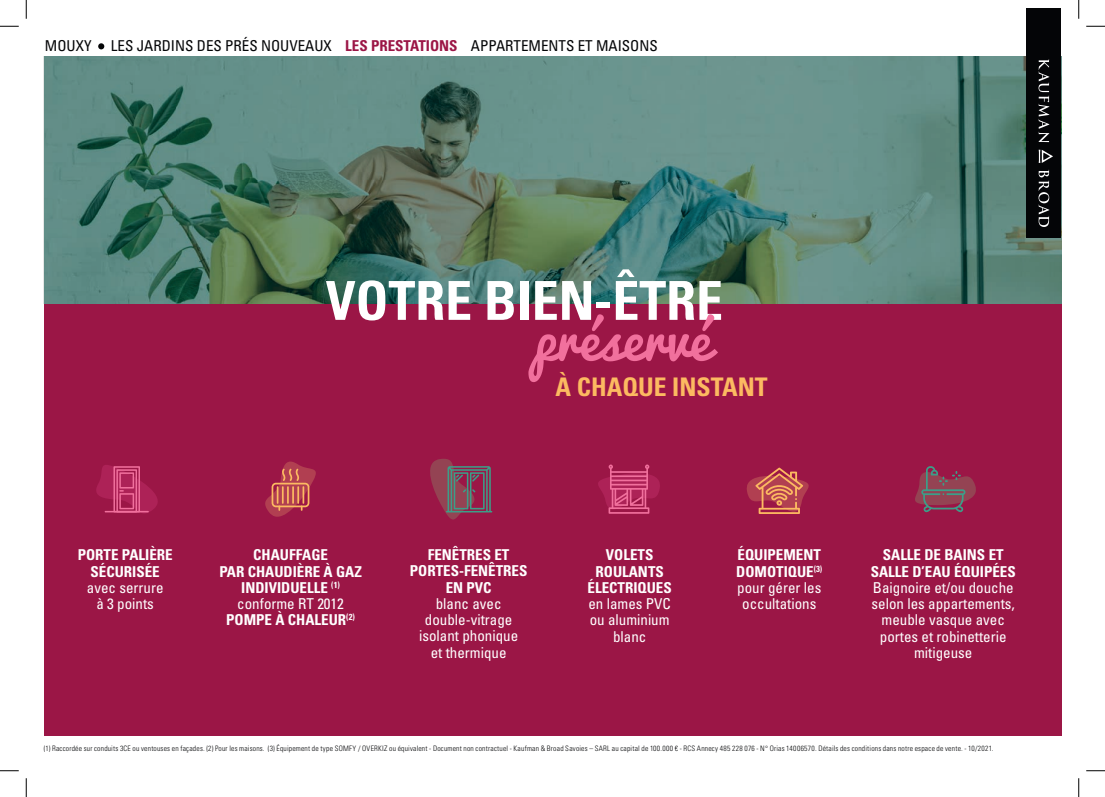
<style>
.page{position:relative;width:1105px;height:797px;background:#fff}
.page>*{position:absolute;margin:0;border:0;box-sizing:border-box;transform-origin:0 0}
.t1{font:55.25px "Pacifico";color:#f1709d}
.t2{font:700 condensed 53.75px "Univers LT Std";color:#fff}
.t3{font:700 condensed 25.62px "Univers LT Std";color:#fcba61}
.t4{font:condensed 15px/16.2px "Univers LT Std";color:#fff;text-align:center}
.t5{font:700 condensed 15px/16.2px "Univers LT Std";color:#fff;text-align:center}
.t6{font:condensed 15px "Univers LT Std";color:#040507}
.t7{font:300 condensed 7.5px "Univers LT Std";letter-spacing:.03em;color:#040507}
.s1{font-weight:700;color:#9b1646}
.s2{font-weight:400}
.s3{font-weight:700}
</style>
<div class="page">
<div style="left:44px;top:304px;width:1017px;height:431px;background:#9b1646"></div>
<svg style="left:44px;top:57px;width:1017px;height:247px;background:#598277"></svg>
<svg style="left:98px;top:43px;width:6px;height:6px"></svg>
<svg style="left:598px;top:464px;width:62px;height:50px"></svg>
<svg style="left:915px;top:466px;width:61px;height:46px"></svg>
<svg style="left:265px;top:461px;width:51px;height:55px"></svg>
<svg style="left:96px;top:465px;width:62px;height:48px"></svg>
<svg style="left:430px;top:459px;width:62px;height:60px"></svg>
<svg style="left:747px;top:467px;width:62px;height:47px"></svg>
<div style="left:1026px;top:9px;width:35px;height:229px;background:#040507"></div>
<svg style="left:1038px;top:59px;width:11px;height:83px"></svg>
<svg style="left:1038px;top:170px;width:11px;height:57px"></svg>
<svg style="left:1039px;top:150px;width:14px;height:13px"></svg>
<svg style="left:0;top:25px;width:19px;height:2px"></svg>
<svg style="left:1086px;top:25px;width:19px;height:2px"></svg>
<svg style="left:0;top:770px;width:19px;height:1px"></svg>
<svg style="left:1086px;top:770px;width:19px;height:1px"></svg>
<svg style="left:25px;top:0;width:2px;height:19px"></svg>
<svg style="left:25px;top:778px;width:2px;height:19px"></svg>
<svg style="left:1078px;top:0;width:1px;height:19px"></svg>
<svg style="left:1078px;top:778px;width:1px;height:19px"></svg>
<h3 class="t6" style="left:45px;top:36px;width:48px">MOUXY</h3>
<h3 class="t6" style="left:111px;top:36px;width:548px">LES JARDINS DES PRÉS NOUVEAUX <span class="s1">LES PRESTATIONS</span> APPARTEMENTS ET MAISONS</h3>
<h2 class="t2" style="left:326px;top:268px;width:399px">VOTRE BIEN-ÊTRE</h2>
<h1 class="t1" style="left:532px;top:291px;width:179px">préservé</h1>
<h3 class="t3" style="left:556px;top:371px;width:213px">À CHAQUE INSTANT</h3>
<h3 class="t5" style="left:78px;top:546px;width:97px">PORTE PALIÈRE<br>SÉCURISÉE</h3>
<h3 class="t4" style="left:87px;top:579px;width:78px">avec serrure à 3 points</h3>
<h3 class="t5" style="left:219px;top:546px;width:144px">CHAUFFAGE<br>PAR CHAUDIÈRE À GAZ<br>INDIVIDUELLE <sup>(1) </sup><span class="s2">conforme RT 2012<br></span>POMPE À CHALEUR<sup>(2)</sup></h3>
<h3 class="t5" style="left:410px;top:546px;width:119px">FENÊTRES ET<br>PORTES-FENÊTRES<br>EN PVC</h3>
<h3 class="t4" style="left:419px;top:595px;width:101px">blanc avec double-vitrage isolant phonique et thermique</h3>
<h3 class="t5" style="left:587px;top:546px;width:86px">VOLETS<br>ROULANTS<br>ÉLECTRIQUES</h3>
<h3 class="t4" style="left:588px;top:595px;width:84px">en lames PVC ou aluminium blanc</h3>
<h3 class="t4" style="left:736px;top:546px;width:88px"><span class="s3">ÉQUIPEMENT<br>DOMOTIQUE</span><sup>(3) </sup>pour gérer les occultations</h3>
<h3 class="t5" style="left:871px;top:546px;width:146px">SALLE DE BAINS ET<br>SALLE D’EAU ÉQUIPÉES</h3>
<h3 class="t4" style="left:872px;top:579px;width:145px">Baignoire et/ou douche selon les appartements, meuble vasque avec portes et robinetterie mitigeuse</h3>
<p class="t7" style="left:44px;top:744px;width:951px">(1) Raccordée sur conduits 3CE ou ventouses en façades. (2) Pour les maisons. (3) Équipement de type SOMFY / OVERKIZ ou équivalent - Document non contractuel - Kaufman &amp; Broad Savoies – SARL au capital de 100.000 € - RCS Annecy 485 228 076 - N° Orias 14006570. Détails des conditions dans notre espace de vente. - 10/2021.</p>
</div>
